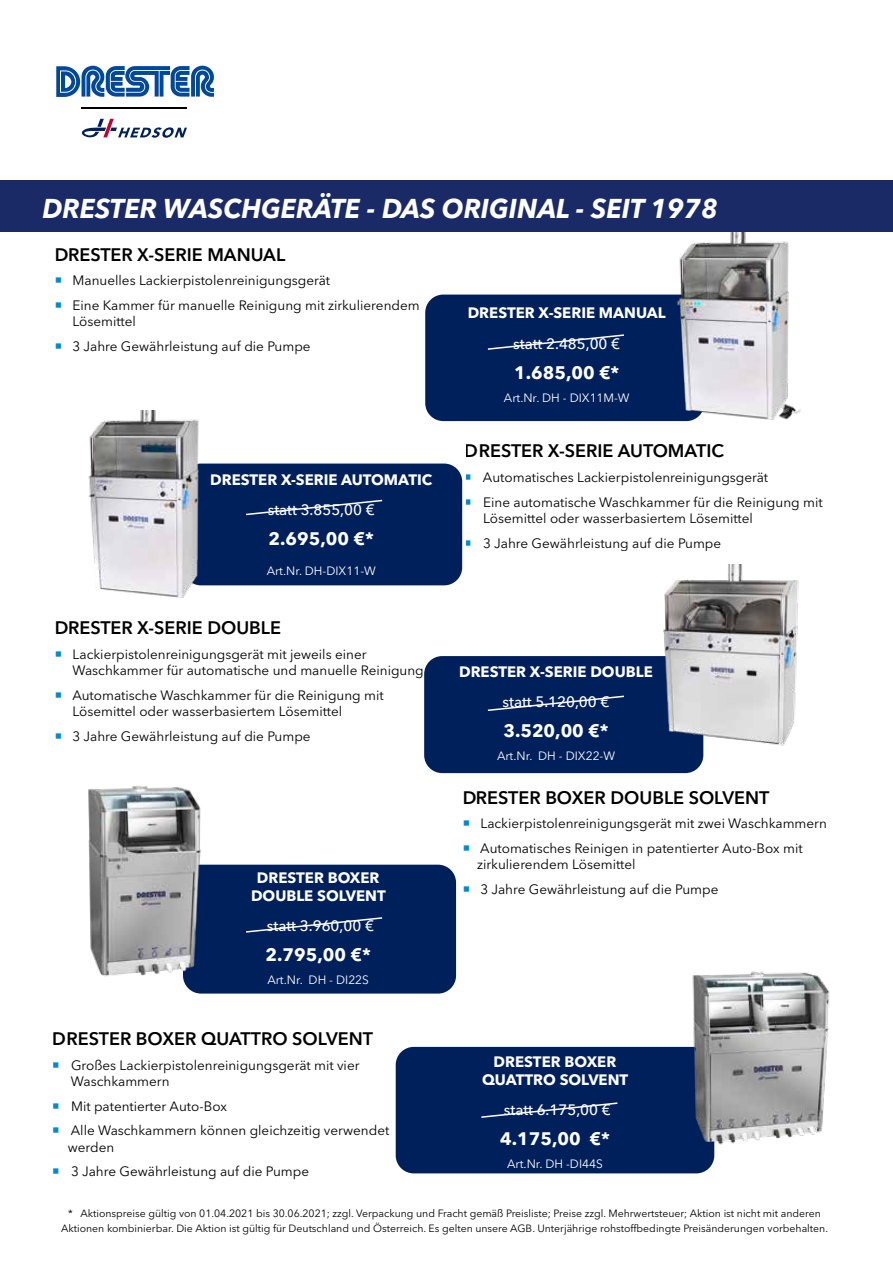
<style>
.page{position:relative;width:893px;height:1263px;background:#fff}
.page>*{position:absolute;margin:0;border:0;box-sizing:border-box;transform-origin:0 0}
.t1{font:italic 700 27px "Avenir Next LT Pro";color:#fff}
.t2{font:600 18px "Avenir Next LT Pro";color:#000}
.t3{font:700 18px "Avenir Next LT Pro";color:#fff}
.t4{font:700 15px/18px "Avenir Next LT Pro";color:#fff;text-align:center}
.t5{font:500 15px "Avenir Next LT Pro";color:#fff}
.t6{font:13.5px/24.8px "Avenir Next LT Pro";color:#000}
.t7{font:12px "Avenir Next LT Pro";color:#fff}
.t8{font:10.5px/15px "Avenir Next LT Pro";color:#000;text-align:center}
</style>
<div class="page">
<div style="left:183px;top:464px;width:279px;height:121px;background:#00205c;border-radius:18px"></div>
<div style="left:425px;top:295px;width:279px;height:126px;background:#00205c;border-radius:18px"></div>
<svg style="left:81px;top:119px;width:106px;height:19px"></svg>
<svg style="left:56px;top:66px;width:158px;height:31px"></svg>
<hr style="left:82px;top:107px;width:105px;height:1px;background:#000">
<div style="left:0;top:181px;width:893px;height:51px;background:#192a67"></div>
<img style="left:670px;top:232px;width:131px;height:189px">
<div style="left:424px;top:656px;width:279px;height:117px;background:#00205c;border-radius:18px"></div>
<div style="left:183px;top:865px;width:273px;height:128px;background:#00205c;border-radius:18px"></div>
<div style="left:396px;top:1047px;width:318px;height:126px;background:#00205c;border-radius:18px"></div>
<img style="left:649px;top:565px;width:150px;height:189px">
<img style="left:88px;top:410px;width:126px;height:188px">
<img style="left:88px;top:785px;width:129px;height:201px">
<img style="left:672px;top:971px;width:158px;height:181px">
<svg style="left:481px;top:1102px;width:137px;height:16px"></svg>
<svg style="left:246px;top:917px;width:137px;height:16px"></svg>
<svg style="left:487px;top:695px;width:137px;height:16px"></svg>
<svg style="left:246px;top:499px;width:137px;height:17px"></svg>
<svg style="left:487px;top:334px;width:137px;height:16px"></svg>
<h1 class="t1" style="left:42px;top:192px;width:677px">DRESTER WASCHGERÄTE - DAS ORIGINAL - SEIT 1978</h1>
<h2 class="t2" style="left:54px;top:244px;width:232px">DRESTER X-SERIE MANUAL</h2>
<p class="t6" style="left:73px;top:268px;width:349px">Manuelles Lackierpistolenreinigungsgerät<br>Eine Kammer für manuelle Reinigung mit zirkulierendem</p>
<p class="t6" style="left:73px;top:309px;width:240px">Lösemittel<br>3 Jahre Gewährleistung auf die Pumpe</p>
<p class="t4" style="left:468px;top:304px;width:200px">DRESTER X-SERIE MANUAL</p>
<p class="t5" style="left:513px;top:334px;width:108px">statt 2.485,00 €</p>
<h2 class="t3" style="left:514px;top:361px;width:107px">1.685,00 €*</h2>
<p class="t7" style="left:504px;top:390px;width:127px">Art.Nr. DH - DIX11M-W</p>
<p class="t4" style="left:210px;top:471px;width:224px">DRESTER X-SERIE AUTOMATIC</p>
<p class="t5" style="left:268px;top:501px;width:108px">statt 3.855,00 €</p>
<h2 class="t3" style="left:269px;top:528px;width:107px">2.695,00 €*</h2>
<p class="t7" style="left:267px;top:564px;width:110px">Art.Nr. DH-DIX11-W</p>
<h2 class="t2" style="left:54px;top:617px;width:228px">DRESTER X-SERIE DOUBLE</h2>
<p class="t6" style="left:72px;top:646px;width:353px;line-height:16.2px">Lackierpistolenreinigungsgerät mit jeweils einer<br>Waschkammer für automatische und manuelle Reinigung</p>
<p class="t6" style="left:72px;top:687px;width:313px;line-height:16.2px">Automatische Waschkammer für die Reinigung mit<br>Lösemittel oder wasserbasiertem Lösemittel</p>
<p class="t6" style="left:73px;top:724px;width:240px">3 Jahre Gewährleistung auf die Pumpe</p>
<p class="t4" style="left:251px;top:869px;width:136px">DRESTER BOXER<br>DOUBLE SOLVENT</p>
<p class="t5" style="left:267px;top:917px;width:108px">statt 3.960,00 €</p>
<h2 class="t3" style="left:266px;top:944px;width:107px">2.795,00 €*</h2>
<p class="t7" style="left:267px;top:973px;width:103px">Art.Nr. DH - DI22S</p>
<h2 class="t2" style="left:53px;top:1028px;width:322px">DRESTER BOXER QUATTRO SOLVENT</h2>
<p class="t6" style="left:71px;top:1057px;width:290px;line-height:16.2px">Großes Lackierpistolenreinigungsgerät mit vier<br>Waschkammern</p>
<p class="t6" style="left:71px;top:1094px;width:320px">Mit patentierter Auto-Box<br>Alle Waschkammern können gleichzeitig verwendet</p>
<p class="t6" style="left:68px;top:1134px;width:243px">werden<br>3 Jahre Gewährleistung auf die Pumpe</p>
<h2 class="t2" style="left:465px;top:440px;width:261px">DRESTER X-SERIE AUTOMATIC</h2>
<p class="t6" style="left:483px;top:465px;width:341px">Automatisches Lackierpistolenreinigungsgerät<br>Eine automatische Waschkammer für die Reinigung mit</p>
<p class="t6" style="left:483px;top:506px;width:271px">Lösemittel oder wasserbasiertem Lösemittel<br>3 Jahre Gewährleistung auf die Pumpe</p>
<p class="t4" style="left:459px;top:662px;width:195px">DRESTER X-SERIE DOUBLE</p>
<p class="t5" style="left:502px;top:692px;width:108px">statt 5.120,00 €</p>
<h2 class="t3" style="left:503px;top:719px;width:107px">3.520,00 €*</h2>
<p class="t7" style="left:497px;top:748px;width:119px">Art.Nr. DH - DIX22-W</p>
<h2 class="t2" style="left:462px;top:786px;width:309px">DRESTER BOXER DOUBLE SOLVENT</h2>
<p class="t6" style="left:480px;top:811px;width:348px">Lackierpistolenreinigungsgerät mit zwei Waschkammern<br>Automatisches Reinigen in patentierter Auto-Box mit</p>
<p class="t6" style="left:477px;top:852px;width:243px">zirkulierendem Lösemittel<br>3 Jahre Gewährleistung auf die Pumpe</p>
<p class="t4" style="left:482px;top:1052px;width:148px">DRESTER BOXER<br>QUATTRO SOLVENT</p>
<p class="t5" style="left:504px;top:1100px;width:108px">statt 6.175,00 €</p>
<h2 class="t3" style="left:500px;top:1128px;width:111px">4.175,00 €*</h2>
<p class="t7" style="left:507px;top:1156px;width:97px">Art.Nr. DH -DI44S</p>
<p class="t8" style="left:61px;top:1206px;width:768px">* Aktionspreise gültig von 01.04.2021 bis 30.06.2021; zzgl. Verpackung und Fracht gemäß Preisliste; Preise zzgl. Mehrwertsteuer; Aktion ist nicht mit anderen<br>Aktionen kombinierbar. Die Aktion ist gültig für Deutschland und Österreich. Es gelten unsere AGB. Unterjährige rohstoffbedingte Preisänderungen vorbehalten.</p>
</div>
